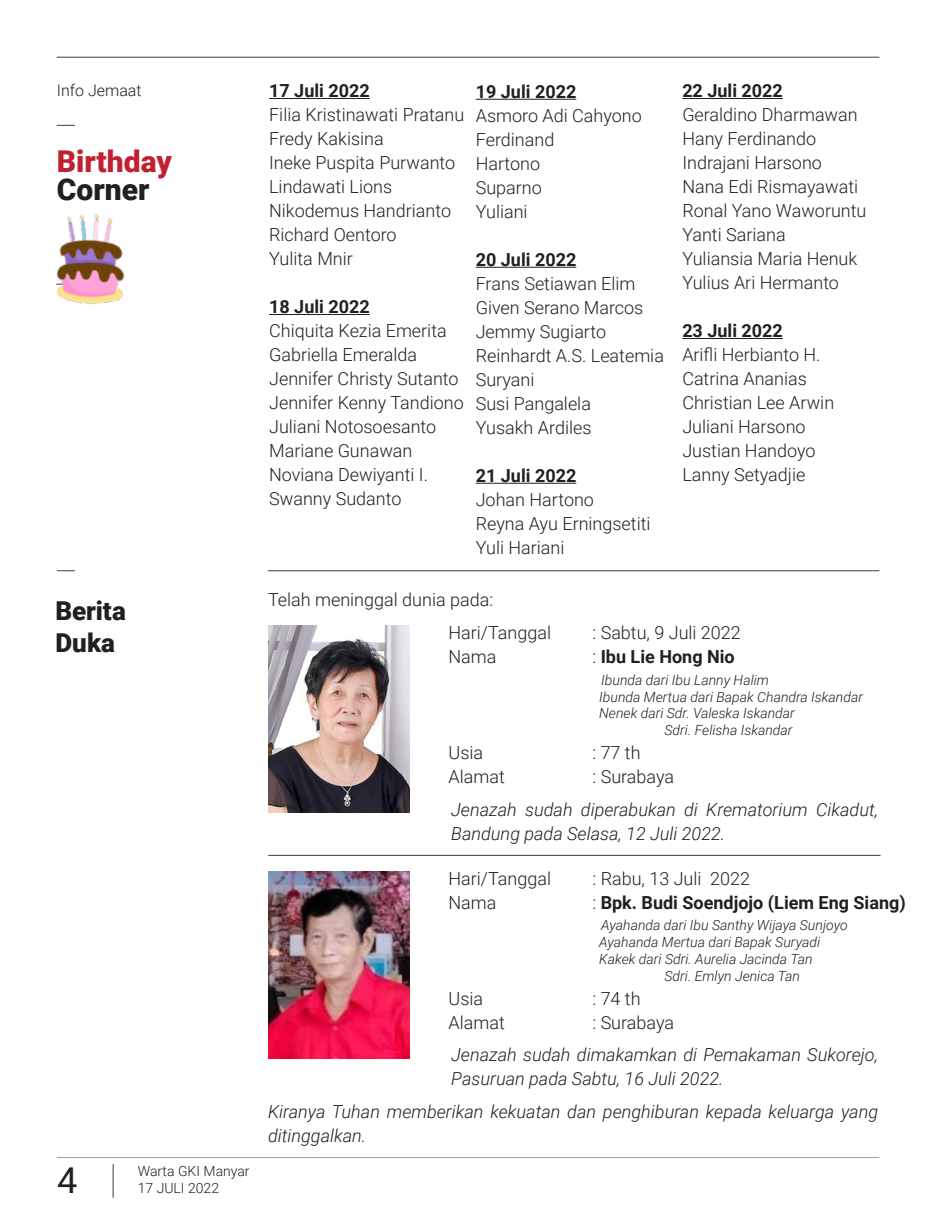
<style>
.page{position:relative;width:936px;height:1224px;background:#fff}
.page>*{position:absolute;margin:0;border:0;box-sizing:border-box;transform-origin:0 0}
.t1{font:36px "Roboto Mono";color:#231f20}
.t2{font:900 30px "Roboto";color:#c0202f}
.t3{font:900 30px "Roboto";color:#231f20}
.t4{font:900 26px/31.2px "Roboto";color:#231f20}
.t5{font:300 18px/24px "Roboto";color:#231f20}
.t6{font:italic 300 18px/24px "Roboto";color:#231f20}
.t7{font:700 18px "Roboto";color:#231f20}
.t8{font:300 16px "Roboto";color:#231f20}
.t9{font:italic 300 14px "Roboto";color:#231f20}
.t10{font:300 14px "Roboto";color:#231f20}
.s1{font-weight:300}
</style>
<div class="page">
<hr style="left:113px;top:1164px;width:1px;height:33px;background:#3e3e3f">
<svg style="left:57px;top:1157px;width:822px;height:1px"></svg>
<hr style="left:57px;top:57px;width:822px;height:1px;background:#3e3e3f">
<svg style="left:57px;top:570px;width:18px;height:1px"></svg>
<hr style="left:268px;top:570px;width:611px;height:1px;background:#3e3e3f">
<hr style="left:269px;top:98px;width:101px;height:1px;background:#231f20">
<hr style="left:269px;top:314px;width:101px;height:1px;background:#231f20">
<hr style="left:476px;top:99px;width:100px;height:1px;background:#231f20">
<hr style="left:476px;top:267px;width:100px;height:1px;background:#231f20">
<hr style="left:476px;top:483px;width:100px;height:1px;background:#231f20">
<hr style="left:682px;top:98px;width:101px;height:1px;background:#231f20">
<hr style="left:682px;top:338px;width:101px;height:1px;background:#231f20">
<img style="left:56px;top:214px;width:69px;height:91px">
<svg style="left:57px;top:125px;width:18px;height:1px"></svg>
<img style="left:268px;top:626px;width:142px;height:187px">
<img style="left:268px;top:871px;width:142px;height:187px">
<hr style="left:269px;top:855px;width:611px;height:1px;background:#3e3e3f">
<p class="t8" style="left:57px;top:79px;width:86px">Info Jemaat</p>
<h2 class="t2" style="left:57px;top:140px;width:117px">Birthday</h2>
<h2 class="t3" style="left:57px;top:168px;width:94px">Corner</h2>
<p class="t7" style="left:269px;top:78px;width:102px">17 Juli 2022</p>
<p class="t5" style="left:269px;top:102px;width:197px">Filia Kristinawati Pratanu<br>Fredy Kakisina<br>Ineke Puspita Purwanto<br>Lindawati Lions<br>Nikodemus Handrianto<br>Richard Oentoro<br>Yulita Mnir</p>
<p class="t7" style="left:269px;top:294px;width:102px">18 Juli 2022</p>
<p class="t5" style="left:269px;top:318px;width:196px">Chiquita Kezia Emerita<br>Gabriella Emeralda<br>Jennifer Christy Sutanto<br>Jennifer Kenny Tandiono<br>Juliani Notosoesanto<br>Mariane Gunawan<br>Noviana Dewiyanti I.<br>Swanny Sudanto</p>
<p class="t7" style="left:476px;top:79px;width:102px">19 Juli 2022</p>
<p class="t5" style="left:476px;top:103px;width:168px">Asmoro Adi Cahyono<br>Ferdinand<br>Hartono<br>Suparno<br>Yuliani</p>
<p class="t7" style="left:476px;top:247px;width:102px">20 Juli 2022</p>
<p class="t5" style="left:476px;top:271px;width:190px">Frans Setiawan Elim<br>Given Serano Marcos<br>Jemmy Sugiarto<br>Reinhardt A.S. Leatemia<br>Suryani<br>Susi Pangalela<br>Yusakh Ardiles</p>
<p class="t7" style="left:476px;top:463px;width:102px">21 Juli 2022</p>
<p class="t5" style="left:476px;top:487px;width:176px">Johan Hartono<br>Reyna Ayu Erningsetiti<br>Yuli Hariani</p>
<p class="t7" style="left:682px;top:78px;width:102px">22 Juli 2022</p>
<p class="t5" style="left:682px;top:102px;width:186px">Geraldino Dharmawan<br>Hany Ferdinando<br>Indrajani Harsono<br>Nana Edi Rismayawati<br>Ronal Yano Waworuntu<br>Yanti Sariana<br>Yuliansia Maria Henuk<br>Yulius Ari Hermanto</p>
<p class="t7" style="left:682px;top:318px;width:102px">23 Juli 2022</p>
<p class="t5" style="left:682px;top:342px;width:153px">Arifli Herbianto H.<br>Catrina Ananias<br>Christian Lee Arwin<br>Juliani Harsono<br>Justian Handoyo<br>Lanny Setyadjie</p>
<h3 class="t4" style="left:55px;top:595px;width:72px">Berita<br>Duka</h3>
<p class="t5" style="left:449px;top:583px;width:104px;line-height:33px;text-indent:-180px">Telah meninggal dunia pada:<br>Hari/Tanggal</p>
<p class="t5" style="left:593px;top:620px;width:150px">: Sabtu, 9 Juli 2022</p>
<p class="t5" style="left:449px;top:644px;width:50px">Nama</p>
<p class="t7" style="left:593px;top:644px;width:144px"><span class="s1">:</span> Ibu Lie Hong Nio</p>
<p class="t9" style="left:601px;top:670px;width:169px">Ibunda dari Ibu Lanny Halim</p>
<p class="t9" style="left:599px;top:687px;width:265px">Ibunda Mertua dari Bapak Chandra Iskandar</p>
<p class="t9" style="left:599px;top:704px;width:197px">Nenek dari Sdr. Valeska Iskandar</p>
<p class="t9" style="left:665px;top:720px;width:129px">Sdri. Felisha Iskandar</p>
<p class="t5" style="left:449px;top:740px;width:36px">Usia</p>
<p class="t5" style="left:593px;top:740px;width:50px">: 77 th</p>
<p class="t5" style="left:449px;top:764px;width:58px">Alamat</p>
<p class="t5" style="left:593px;top:764px;width:83px">: Surabaya</p>
<p class="t6" style="left:451px;top:796px;width:428px">Jenazah sudah diperabukan di Krematorium Cikadut,<br>Bandung pada Selasa, 12 Juli 2022.</p>
<p class="t5" style="left:449px;top:866px;width:104px">Hari/Tanggal</p>
<p class="t5" style="left:593px;top:866px;width:159px">: Rabu, 13 Juli 2022</p>
<p class="t5" style="left:449px;top:890px;width:50px">Nama</p>
<p class="t7" style="left:593px;top:890px;width:315px"><span class="s1">:</span> Bpk. Budi Soendjojo (Liem Eng Siang)</p>
<p class="t9" style="left:601px;top:916px;width:248px">Ayahanda dari Ibu Santhy Wijaya Sunjoyo</p>
<p class="t9" style="left:599px;top:932px;width:222px">Ayahanda Mertua dari Bapak Suryadi</p>
<p class="t9" style="left:599px;top:949px;width:215px">Kakek dari Sdri. Aurelia Jacinda Tan</p>
<p class="t9" style="left:665px;top:966px;width:137px">Sdri. Emlyn Jenica Tan</p>
<p class="t5" style="left:449px;top:986px;width:36px">Usia</p>
<p class="t5" style="left:593px;top:986px;width:50px">: 74 th</p>
<p class="t5" style="left:449px;top:1010px;width:58px">Alamat</p>
<p class="t5" style="left:593px;top:1010px;width:83px">: Surabaya</p>
<p class="t6" style="left:451px;top:1042px;width:428px">Jenazah sudah dimakamkan di Pemakaman Sukorejo,<br>Pasuruan pada Sabtu, 16 Juli 2022.</p>
<p class="t6" style="left:268px;top:1099px;width:612px">Kiranya Tuhan memberikan kekuatan dan penghiburan kepada keluarga yang ditinggalkan.</p>
<h1 class="t1" style="left:57px;top:1155px;width:23px">4</h1>
<p class="t10" style="left:138px;top:1161px;width:113px">Warta GKI Manyar</p>
<p class="t10" style="left:138px;top:1178px;width:83px">17 JULI 2022</p>
</div>
